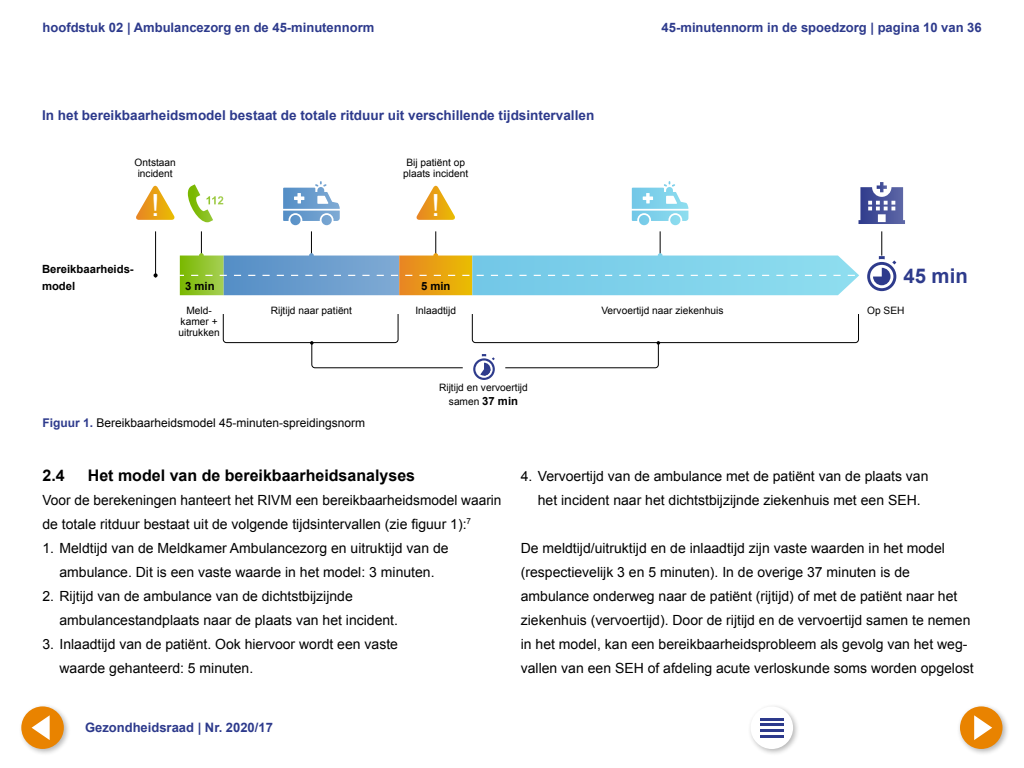
<style>
.page{position:relative;width:1024px;height:768px;background:#fff}
.page>*{position:absolute;margin:0;border:0;box-sizing:border-box;transform-origin:0 0}
.t1{font:30.5px "Arial";color:#fff}
.t2{font:700 20.3px "Arial";color:#2e3b8c}
.Kop_1_1_vet{font:700 16px "Arial";color:#000}
.Plat_z_ruimte{font:14px/24px "Arial";color:#000}
.t3{font:700 13.6px "Arial";color:#2d3a8c}
.t4{font:700 13px "Arial";color:#2d3a8c}
.Figuur_Kop{font:12px "Arial";color:#000}
.t5{font:700 11.3px/16.9px "Arial";color:#000}
.t6{font:10.2px/11.3px "Arial";color:#000;text-align:center}
.s1{font-weight:700;font-size:11.3px}
.s2{font-weight:700;color:#2d3a8c}
</style>
<div class="page">
<svg style="left:859px;top:182px;width:46px;height:42px"></svg>
<svg style="left:179px;top:231px;width:680px;height:64px"></svg>
<svg style="left:283px;top:181px;width:57px;height:44px"></svg>
<svg style="left:632px;top:181px;width:56px;height:44px"></svg>
<hr style="left:155px;top:231px;width:1px;height:46px;background:#000">
<svg style="left:188px;top:184px;width:35px;height:38px"></svg>
<svg style="left:867px;top:231px;width:29px;height:60px"></svg>
<svg style="left:136px;top:186px;width:39px;height:34px"></svg>
<svg style="left:416px;top:186px;width:39px;height:34px"></svg>
<svg style="left:223px;top:314px;width:240px;height:54px"></svg>
<svg style="left:472px;top:314px;width:387px;height:66px"></svg>
<div style="left:18px;top:703px;width:53px;height:53px;background:#000;opacity:.3"></div>
<div style="left:21px;top:706px;width:43px;height:43px;background:#e98300;border-radius:50%"></div>
<svg style="left:32px;top:715px;width:18px;height:25px"></svg>
<div style="left:747px;top:703px;width:53px;height:53px;background:#000;opacity:.3"></div>
<div style="left:751px;top:707px;width:42px;height:42px;background:#fff;border-radius:50%"></div>
<hr style="left:760px;top:718px;width:24px;height:2px;background:#2d3a8c">
<hr style="left:760px;top:724px;width:24px;height:2px;background:#2d3a8c">
<hr style="left:760px;top:730px;width:24px;height:2px;background:#2d3a8c">
<hr style="left:760px;top:735px;width:24px;height:2px;background:#2d3a8c">
<div style="left:957px;top:703px;width:53px;height:53px;background:#000;opacity:.3"></div>
<div style="left:960px;top:706px;width:43px;height:43px;background:#e98300;border-radius:50%"></div>
<svg style="left:974px;top:715px;width:18px;height:25px"></svg>
<p class="t4" style="left:43px;top:19px;width:333px">hoofdstuk 02 | Ambulancezorg en de 45-minutennorm</p>
<p class="t4" style="left:662px;top:19px;width:322px">45-minutennorm in de spoedzorg | pagina 10 van 36</p>
<p class="t3" style="left:42px;top:106px;width:554px">In het bereikbaarheidsmodel bestaat de totale ritduur uit verschillende tijdsintervallen</p>
<p class="t6" style="left:135px;top:157px;width:43px">Ontstaan incident</p>
<p class="t6" style="left:403px;top:157px;width:66px">Bij patiënt op plaats incident</p>
<p class="t5" style="left:42px;top:261px;width:93px">Bereikbaarheids&shy;model</p>
<p class="t1" style="left:151px;top:185px;width:10px">!</p>
<p class="t1" style="left:432px;top:185px;width:10px">!</p>
<p class="t5" style="left:185px;top:278px;width:31px">3 min</p>
<p class="t5" style="left:421px;top:278px;width:31px">5 min</p>
<p class="t6" style="left:186px;top:305px;width:27px">Meld-</p>
<p class="t6" style="left:271px;top:305px;width:83px">Rijtijd naar patiënt</p>
<p class="t6" style="left:415px;top:305px;width:42px">Inlaadtijd</p>
<p class="t6" style="left:179px;top:316px;width:43px;text-align:left">kamer + uitrukken</p>
<p class="t6" style="left:439px;top:381px;width:90px;line-height:13.6px">Rijtijd en vervoertijd samen <span class="s1">37 min</span></p>
<p class="t2" style="left:903px;top:262px;width:66px">45 min</p>
<p class="t6" style="left:601px;top:305px;width:124px">Vervoertijd naar ziekenhuis</p>
<p class="t6" style="left:867px;top:305px;width:39px">Op SEH</p>
<h3 class="Figuur_Kop" style="left:43px;top:415px;width:324px"><span class="s2">Figuur 1.</span> Bereikbaarheidsmodel 45-minuten-spreidingsnorm</h3>
<h2 class="Kop_1_1_vet" style="left:43px;top:465px;width:24px">2.4</h2>
<h2 class="Kop_1_1_vet" style="left:88px;top:465px;width:329px">Het model van de bereikbaarheidsanalyses</h2>
<p class="Plat_z_ruimte" style="left:43px;top:488px;width:461px">Voor de berekeningen hanteert het RIVM een bereikbaarheidsmodel waarin de totale ritduur bestaat uit de volgende tijdsintervallen (zie figuur 1):<sup>7</sup></p>
<p class="Plat_z_ruimte" style="left:43px;top:536px;width:408px;text-align:center">1. Meldtijd van de Meldkamer Ambulancezorg en uitruktijd van de ambulance. Dit is een vaste waarde in het model: 3 minuten.</p>
<p class="Plat_z_ruimte" style="left:60px;top:584px;width:340px;text-indent:-17px">2. Rijtijd van de ambulance van de dichtstbijzijnde ambulancestandplaats naar de plaats van het incident.</p>
<p class="Plat_z_ruimte" style="left:60px;top:632px;width:340px;text-indent:-17px">3. Inlaadtijd van de patiënt. Ook hiervoor wordt een vaste waarde gehanteerd: 5 minuten.</p>
<p class="t4" style="left:85px;top:719px;width:189px">Gezondheidsraad | Nr. 2020/17</p>
<p class="Plat_z_ruimte" style="left:538px;top:464px;width:392px;text-indent:-17px">4. Vervoertijd van de ambulance met de patiënt van de plaats van het incident naar het dichtstbijzijnde ziekenhuis met een SEH.</p>
<p class="Plat_z_ruimte" style="left:521px;top:536px;width:454px">De meldtijd/uitruktijd en de inlaadtijd zijn vaste waarden in het model (respectievelijk 3 en 5 minuten). In de overige 37 minuten is de ambulance onderweg naar de patiënt (rijtijd) of met de patiënt naar het ziekenhuis (vervoertijd). Door de rijtijd en de vervoertijd samen te nemen in het model, kan een bereikbaarheidsprobleem als gevolg van het weg-- vallen van een SEH of afdeling acute verloskunde soms worden opgelost</p>
</div>
